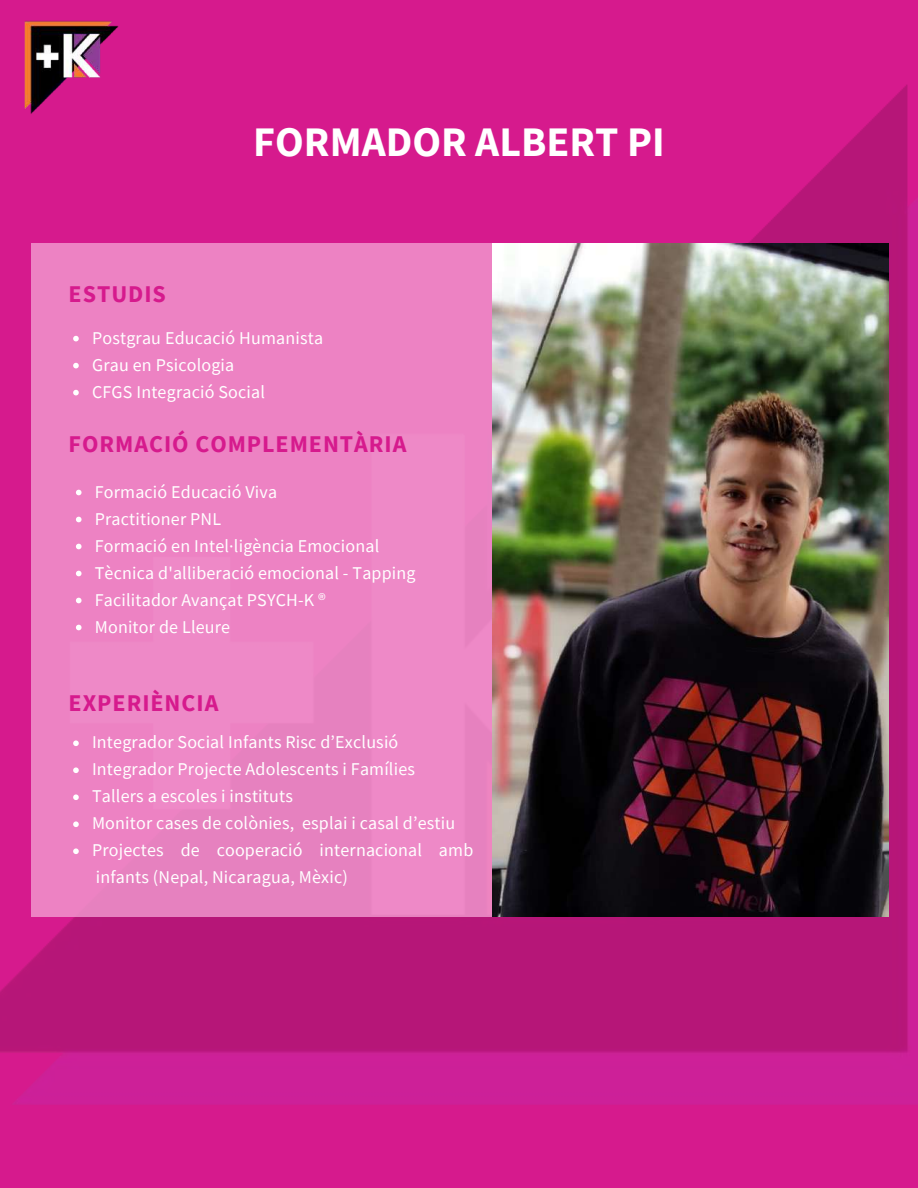
<style>
.page{position:relative;width:918px;height:1188px;background:#fff}
.page>*{position:absolute;margin:0;border:0;box-sizing:border-box;transform-origin:0 0}
.t1{font:700 42px "Source Sans Pro";color:#fff}
.t2{font:700 24px "Source Sans Pro";letter-spacing:.04em;color:#d61a8d}
.t3{font:18px/27px "Source Sans Pro";letter-spacing:.01em;color:#fff}
</style>
<div class="page">
<img style="left:0;top:0;width:918px;height:1188px">
<div style="left:31px;top:244px;width:814px;height:673px;background:#ed82c3"></div>
<svg style="left:73px;top:740px;width:6px;height:6px"></svg>
<svg style="left:73px;top:767px;width:6px;height:6px"></svg>
<svg style="left:73px;top:794px;width:6px;height:6px"></svg>
<svg style="left:73px;top:821px;width:6px;height:6px"></svg>
<svg style="left:73px;top:848px;width:6px;height:6px"></svg>
<svg style="left:76px;top:490px;width:6px;height:5px"></svg>
<svg style="left:76px;top:517px;width:6px;height:5px"></svg>
<svg style="left:76px;top:544px;width:6px;height:5px"></svg>
<svg style="left:76px;top:571px;width:6px;height:5px"></svg>
<svg style="left:76px;top:598px;width:6px;height:5px"></svg>
<svg style="left:76px;top:625px;width:6px;height:5px"></svg>
<svg style="left:73px;top:336px;width:6px;height:5px"></svg>
<svg style="left:73px;top:363px;width:6px;height:5px"></svg>
<svg style="left:73px;top:390px;width:6px;height:5px"></svg>
<img style="left:492px;top:244px;width:396px;height:673px">
<img style="left:6px;top:7px;width:131px;height:125px">
<h2 class="t2" style="left:69px;top:278px;width:99px">ESTUDIS</h2>
<h1 class="t1" style="left:253px;top:115px;width:413px">FORMADOR ALBERT PI</h1>
<p class="t3" style="left:92px;top:324px;width:233px">Postgrau Educació Humanista<br>Grau en Psicologia<br>CFGS Integració Social</p>
<h2 class="t2" style="left:69px;top:428px;width:339px">FORMACIÓ COMPLEMENTÀRIA</h2>
<p class="t3" style="left:95px;top:478px;width:322px">Formació Educació Viva<br>Practitioner PNL<br>Formació en Intel·ligència Emocional<br>Tècnica d'alliberació emocional - Tapping<br>Facilitador Avançat PSYCH-K ®<br>Monitor de Lleure</p>
<h2 class="t2" style="left:69px;top:687px;width:151px">EXPERIÈNCIA</h2>
<p class="t3" style="left:92px;top:728px;width:383px">Integrador Social Infants Risc d’Exclusió Integrador Projecte Adolescents i Famílies<br>Tallers a escoles i instituts<br>Monitor cases de colònies, esplai i casal d’estiu Projectes de cooperació internacional amb infants (Nepal, Nicaragua, Mèxic)</p>
</div>
